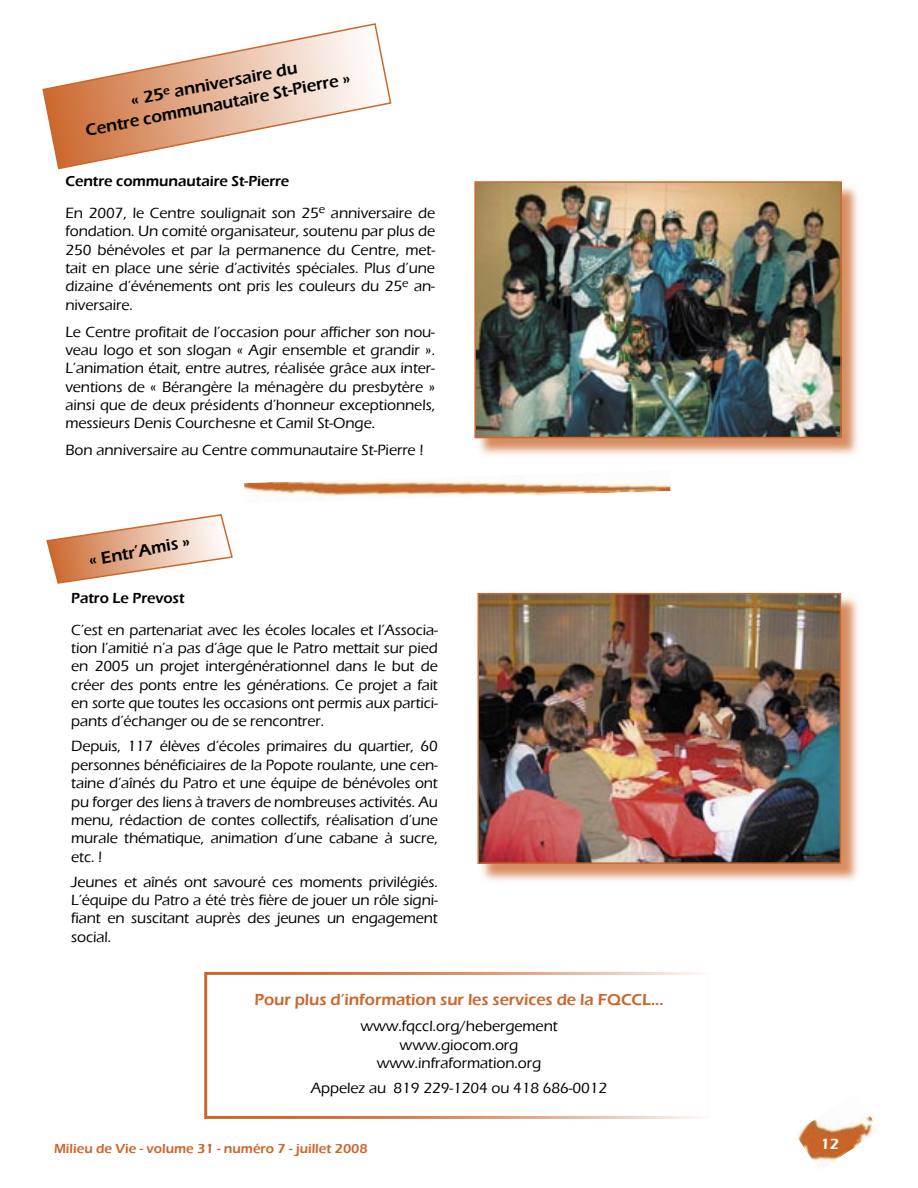
<style>
.page{position:relative;width:918px;height:1188px;background:#fff}
.page>*{position:absolute;margin:0;border:0;box-sizing:border-box;transform-origin:0 0}
.t1{font:600 17.25px/20.7px "Eras ITC";color:#000;text-align:center}
.t2{font:600 16.5px "Eras ITC";letter-spacing:-.005em;color:#cb672c}
.t3{font:500 15.3px/18.3px "Eras ITC";letter-spacing:-.005em;color:#000;text-align:justify}
.t4{font:600 15.3px "Eras ITC";color:#fff}
.t5{font:600 15px "Eras ITC";letter-spacing:-.005em;color:#000}
.t6{font:600 13.5px "Eras ITC";color:#cb672c}
</style>
<div class="page">
<svg style="left:204px;top:972px;width:497px;height:147px"></svg>
<img style="left:796px;top:1114px;width:78px;height:53px">
<img style="left:475px;top:186px;width:383px;height:269px">
<img style="left:474px;top:181px;width:368px;height:257px">
<img style="left:244px;top:478px;width:426px;height:19px">
<img style="left:482px;top:594px;width:376px;height:287px">
<img style="left:478px;top:593px;width:363px;height:271px">
<svg style="left:42px;top:23px;width:350px;height:146px"></svg>
<svg style="left:46px;top:514px;width:187px;height:70px"></svg>
<p class="t1" style="left:80px;top:100px;width:271px;rotate:-11deg">« 25<sup>e</sup> anniversaire du<br>Centre communautaire St-Pierre »</p>
<p class="t5" style="left:65px;top:173px;width:225px">Centre communautaire St-Pierre</p>
<p class="t3" style="left:65px;top:204px;width:371px">En 2007, le Centre soulignait son 25<sup>e</sup> anniversaire de fondation. Un comité organisateur, soutenu par plus de 250 bénévoles et par la permanence du Centre, met&shy;tait en place une série d’activités spéciales. Plus d’une dizaine d’événements ont pris les couleurs du 25<sup>e</sup> an&shy;niversaire.</p>
<p class="t3" style="left:65px;top:322px;width:371px">Le Centre profitait de l’occasion pour afficher son nou&shy;veau logo et son slogan « Agir ensemble et grandir ».<br>L’animation était, entre autres, réalisée grâce aux inter&shy;ventions de « Bérangère la ménagère du presbytère » ainsi que de deux présidents d’honneur exceptionnels, messieurs Denis Courchesne et Camil St-Onge.</p>
<p class="t3" style="left:65px;top:441px;width:360px">Bon anniversaire au Centre communautaire St-Pierre !</p>
<p class="t1" style="left:87px;top:550px;width:105px;rotate:-11deg">« Entr’Amis »</p>
<p class="t5" style="left:71px;top:589px;width:115px">Patro Le Prevost</p>
<p class="t3" style="left:71px;top:620px;width:368px">C’est en partenariat avec les écoles locales et l’Associa&shy;tion l’amitié n’a pas d’âge que le Patro mettait sur pied en 2005 un projet intergénérationnel dans le but de créer des ponts entre les générations. Ce projet a fait en sorte que toutes les occasions ont permis aux partici&shy;pants d’échanger ou de se rencontrer.</p>
<p class="t3" style="left:71px;top:737px;width:368px">Depuis, 117 élèves d’écoles primaires du quartier, 60 personnes bénéficiaires de la Popote roulante, une cen&shy;taine d’aînés du Patro et une équipe de bénévoles ont pu forger des liens à travers de nombreuses activités. Au menu, rédaction de contes collectifs, réalisation d’une murale thématique, animation d’une cabane à sucre, etc. !</p>
<p class="t3" style="left:71px;top:873px;width:368px">Jeunes et aînés ont savouré ces moments privilégiés.<br>L’équipe du Patro a été très fière de jouer un rôle signi&shy;fiant en suscitant auprès des jeunes un engagement social.</p>
<p class="t2" style="left:254px;top:990px;width:411px">Pour plus d’information sur les services de la FQCCL...</p>
<p class="t3" style="left:360px;top:1017px;width:199px;text-align:center">www.fqccl.org/hebergement www.giocom.org www.infraformation.org</p>
<p class="t3" style="left:311px;top:1079px;width:298px">Appelez au 819 229-1204 ou 418 686-0012</p>
<p class="t6" style="left:54px;top:1141px;width:315px">Milieu de Vie - volume 31 - numéro 7 - juillet 2008</p>
<p class="t4" style="left:821px;top:1135px;width:20px">12</p>
</div>
